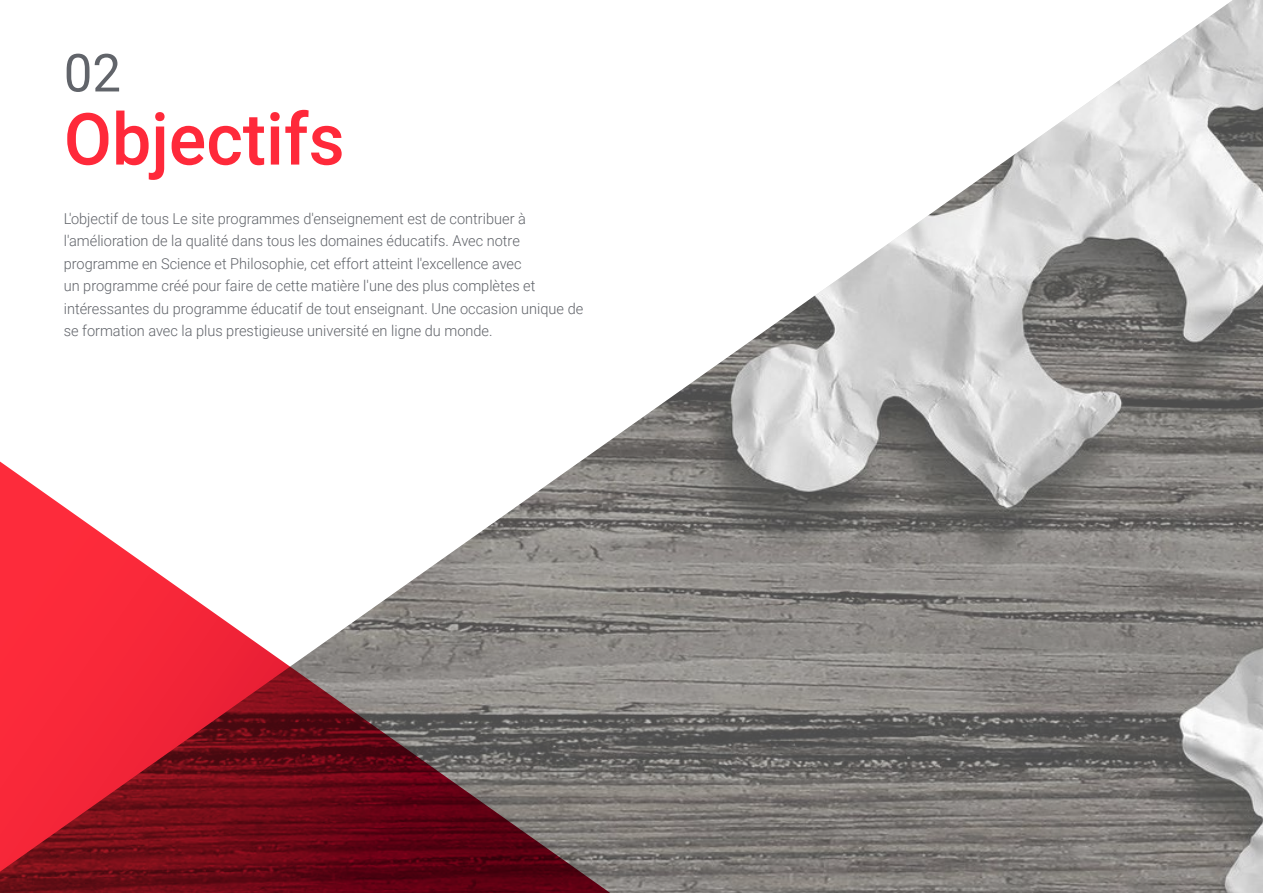
<style>
.page{position:relative;width:1263px;height:893px;background:#fff}
.page>*{position:absolute;margin:0;border:0;box-sizing:border-box;transform-origin:0 0}
.t1{font:500 72px "Roboto";color:#ff293a}
.t2{font:52.5px "Roboto";color:#61646a}
.t3{font:300 15px/22.5px "Roboto";color:#61646a}
</style>
<div class="page">
<img style="left:602px;top:0;width:661px;height:893px">
<svg style="left:0;top:446px;width:640px;height:447px"></svg>
<h2 class="t2" style="left:64px;top:36px;width:59px">02</h2>
<h1 class="t1" style="left:64px;top:89px;width:282px">Objectifs</h1>
<p class="t3" style="left:64px;top:207px;width:521px">L'objectif de tous Le site programmes d'enseignement est de contribuer à l'amélioration de la qualité dans tous les domaines éducatifs. Avec notre programme en Science et Philosophie, cet effort atteint l'excellence avec<br>un programme créé pour faire de cette matière l'une des plus complètes et intéressantes du programme éducatif de tout enseignant. Une occasion unique de se formation avec la plus prestigieuse université en ligne du monde.</p>
</div>
